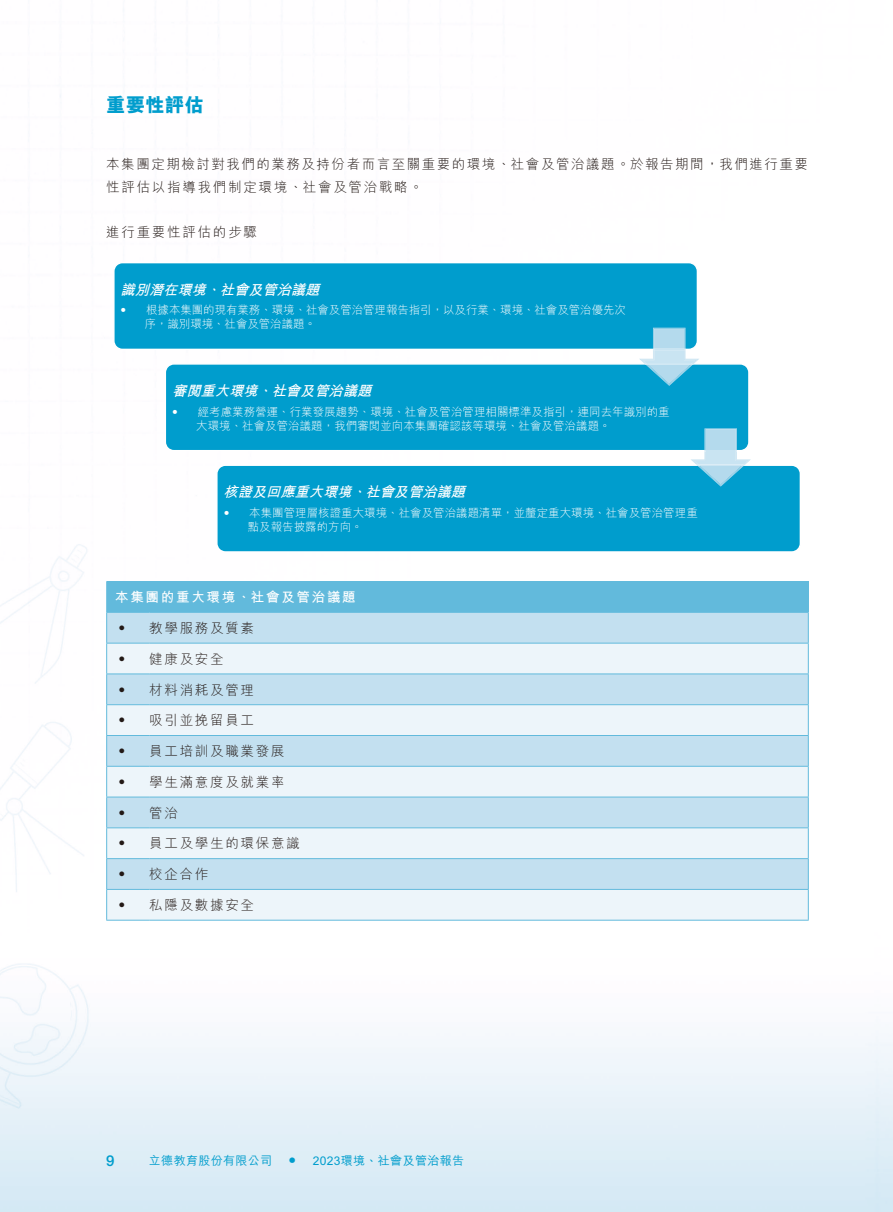
<style>
.page{position:relative;width:893px;height:1212px;background:#fff}
.page>*{position:absolute;margin:0;border:0;box-sizing:border-box;transform-origin:0 0}
.t1{font:800 19.5px "M Hei HK";letter-spacing:.005em;color:#009dcd}
.t2{font:500 15px "M Hei HK";color:#009dcd}
.t3{font:500 15px "Helvetica Neue LT Std";color:#009dcd}
.t4{font:italic 14.25px "M Hei HK Bold E Ten B5 H";color:#fff}
.t5{font:300 13.5px/22.5px "M Hei HK";letter-spacing:.13em;color:#231916}
.t6{font:700 13.5px "M Hei HK";letter-spacing:.13em;color:#fff}
.t7{font:500 12px "M Hei HK";letter-spacing:.03em;color:#009dcd}
.t8{font:11.4px "M Hei HK Light E Ten B5 H";letter-spacing:.005em;color:#fff}
.t9{font:300 11.4px "Helvetica Neue LT Std";color:#fff}
</style>
<div class="page">
<div style="left:113px;top:262px;width:584px;height:88px;background:#009dcd"></div>
<div style="left:166px;top:363px;width:583px;height:87px;background:#009dcd"></div>
<div style="left:216px;top:465px;width:585px;height:87px;background:#009dcd"></div>
<svg style="left:639px;top:328px;width:60px;height:58px;background:#7cc9e3"></svg>
<svg style="left:691px;top:428px;width:60px;height:59px;background:#7bc8e3"></svg>
<div style="left:107px;top:581px;width:701px;height:31px;background:#62badc"></div>
<div style="left:107px;top:613px;width:701px;height:30px;background:#c3e0f0"></div>
<svg style="left:107px;top:644px;width:701px;height:276px;background:#d9ebf5"></svg>
<hr style="left:106px;top:582px;width:1px;height:30px;background:#62badc">
<hr style="left:106px;top:581px;width:43px;height:1px;background:#62badc">
<hr style="left:149px;top:581px;width:660px;height:1px;background:#62badc">
<hr style="left:808px;top:582px;width:1px;height:30px;background:#62badc">
<hr style="left:106px;top:613px;width:1px;height:30px;background:#62badc">
<hr style="left:106px;top:736px;width:1px;height:30px;background:#62badc">
<hr style="left:106px;top:797px;width:1px;height:30px;background:#62badc">
<hr style="left:106px;top:859px;width:1px;height:30px;background:#62badc">
<hr style="left:106px;top:612px;width:43px;height:1px;background:#62badc">
<hr style="left:106px;top:735px;width:43px;height:1px;background:#62badc">
<hr style="left:106px;top:797px;width:43px;height:1px;background:#62badc">
<hr style="left:106px;top:858px;width:43px;height:1px;background:#62badc">
<hr style="left:106px;top:920px;width:43px;height:1px;background:#62badc">
<hr style="left:149px;top:612px;width:660px;height:1px;background:#62badc">
<hr style="left:149px;top:735px;width:660px;height:1px;background:#62badc">
<hr style="left:149px;top:797px;width:660px;height:1px;background:#62badc">
<hr style="left:149px;top:858px;width:660px;height:1px;background:#62badc">
<hr style="left:149px;top:920px;width:660px;height:1px;background:#62badc">
<hr style="left:808px;top:613px;width:1px;height:30px;background:#62badc">
<hr style="left:808px;top:736px;width:1px;height:30px;background:#62badc">
<hr style="left:808px;top:797px;width:1px;height:30px;background:#62badc">
<hr style="left:808px;top:859px;width:1px;height:30px;background:#62badc">
<hr style="left:106px;top:643px;width:1px;height:30px;background:#62badc">
<hr style="left:106px;top:767px;width:1px;height:30px;background:#62badc">
<hr style="left:106px;top:828px;width:1px;height:30px;background:#62badc">
<hr style="left:106px;top:890px;width:1px;height:30px;background:#62badc">
<hr style="left:106px;top:643px;width:43px;height:1px;background:#62badc">
<hr style="left:106px;top:766px;width:43px;height:1px;background:#62badc">
<hr style="left:106px;top:827px;width:43px;height:1px;background:#62badc">
<hr style="left:106px;top:889px;width:43px;height:1px;background:#62badc">
<hr style="left:149px;top:643px;width:660px;height:1px;background:#62badc">
<hr style="left:149px;top:766px;width:660px;height:1px;background:#62badc">
<hr style="left:149px;top:827px;width:660px;height:1px;background:#62badc">
<hr style="left:149px;top:889px;width:660px;height:1px;background:#62badc">
<hr style="left:808px;top:643px;width:1px;height:30px;background:#62badc">
<hr style="left:808px;top:767px;width:1px;height:30px;background:#62badc">
<hr style="left:808px;top:828px;width:1px;height:30px;background:#62badc">
<hr style="left:808px;top:890px;width:1px;height:30px;background:#62badc">
<hr style="left:106px;top:674px;width:1px;height:30px;background:#62badc">
<hr style="left:106px;top:673px;width:43px;height:1px;background:#62badc">
<hr style="left:149px;top:673px;width:660px;height:1px;background:#62badc">
<hr style="left:808px;top:674px;width:1px;height:30px;background:#62badc">
<hr style="left:106px;top:705px;width:1px;height:30px;background:#62badc">
<hr style="left:106px;top:704px;width:43px;height:1px;background:#62badc">
<hr style="left:149px;top:704px;width:660px;height:1px;background:#62badc">
<hr style="left:808px;top:705px;width:1px;height:30px;background:#62badc">
<h1 class="t1" style="left:106px;top:95px;width:99px">重要性評估</h1>
<p class="t5" style="left:106px;top:153px;width:703px">本集團定期檢討對我們的業務及持份者而言至關重要的環境、社會及管治議題。於報告期間，我們進行重要性評估以指導我們制定環境、社會及管治戰略。</p>
<p class="t5" style="left:106px;top:220px;width:152px">進行重要性評估的步驟</p>
<p class="t4" style="left:220px;top:279px;width:106px">社會及管治議題</p>
<p class="t4" style="left:121px;top:279px;width:92px">識別潛在環境</p>
<p class="t8" style="left:146px;top:304px;width:481px">根據本集團的現有業務、環境、社會及管治管理報告指引，以及行業、環境、社會及管治優先次</p>
<p class="t4" style="left:206px;top:279px;width:21px">、</p>
<p class="t9" style="left:121px;top:303px;width:7px">•</p>
<p class="t8" style="left:145px;top:318px;width:173px">序，識別環境、社會及管治議題。</p>
<p class="t4" style="left:272px;top:381px;width:106px">社會及管治議題</p>
<p class="t4" style="left:172px;top:381px;width:92px">審閱重大環境</p>
<p class="t8" style="left:198px;top:406px;width:474px">經考慮業務營運、行業發展趨勢、環境、社會及管治管理相關標準及指引，連同去年識別的重</p>
<p class="t4" style="left:257px;top:381px;width:21px">、</p>
<p class="t9" style="left:172px;top:405px;width:7px">•</p>
<p class="t8" style="left:196px;top:420px;width:416px">大環境、社會及管治議題，我們審閱並向本集團確認該等環境、社會及管治議題。</p>
<p class="t4" style="left:366px;top:481px;width:106px">社會及管治議題</p>
<p class="t4" style="left:224px;top:481px;width:134px">核證及回應重大環境</p>
<p class="t8" style="left:249px;top:507px;width:450px">本集團管理層核證重大環境、社會及管治議題清單，並釐定重大環境、社會及管治管理重</p>
<p class="t4" style="left:351px;top:481px;width:21px">、</p>
<p class="t9" style="left:224px;top:506px;width:7px">•</p>
<p class="t8" style="left:248px;top:521px;width:116px">點及報告披露的方向。</p>
<p class="t6" style="left:115px;top:587px;width:242px">本集團的重大環境、社會及管治議題</p>
<p class="t5" style="left:149px;top:616px;width:106px">教學服務及質素</p>
<p class="t5" style="left:115px;top:616px;width:15px">‧</p>
<p class="t5" style="left:115px;top:647px;width:15px">‧</p>
<p class="t5" style="left:149px;top:647px;width:76px">健康及安全</p>
<p class="t5" style="left:115px;top:678px;width:15px">‧</p>
<p class="t5" style="left:149px;top:678px;width:106px">材料消耗及管理</p>
<p class="t5" style="left:115px;top:709px;width:15px">‧</p>
<p class="t5" style="left:149px;top:709px;width:106px">吸引並挽留員工</p>
<p class="t5" style="left:115px;top:740px;width:15px">‧</p>
<p class="t5" style="left:149px;top:740px;width:137px">員工培訓及職業發展</p>
<p class="t5" style="left:115px;top:770px;width:15px">‧</p>
<p class="t5" style="left:149px;top:770px;width:137px">學生滿意度及就業率</p>
<p class="t5" style="left:115px;top:801px;width:15px">‧</p>
<p class="t5" style="left:149px;top:801px;width:30px">管治</p>
<p class="t5" style="left:115px;top:832px;width:15px">‧</p>
<p class="t5" style="left:149px;top:832px;width:152px">員工及學生的環保意識</p>
<p class="t5" style="left:115px;top:863px;width:15px">‧</p>
<p class="t5" style="left:149px;top:863px;width:61px">校企合作</p>
<p class="t5" style="left:115px;top:893px;width:15px">‧</p>
<p class="t5" style="left:149px;top:893px;width:106px">私隱及數據安全</p>
<h2 class="t3" style="left:106px;top:1151px;width:10px">9</h2>
<p class="t7" style="left:149px;top:1151px;width:125px">立德教育股份有限公司</p>
<h2 class="t2" style="left:285px;top:1149px;width:16px">•</h2>
<p class="t7" style="left:313px;top:1151px;width:153px">2023環境、社會及管治報告</p>
</div>
